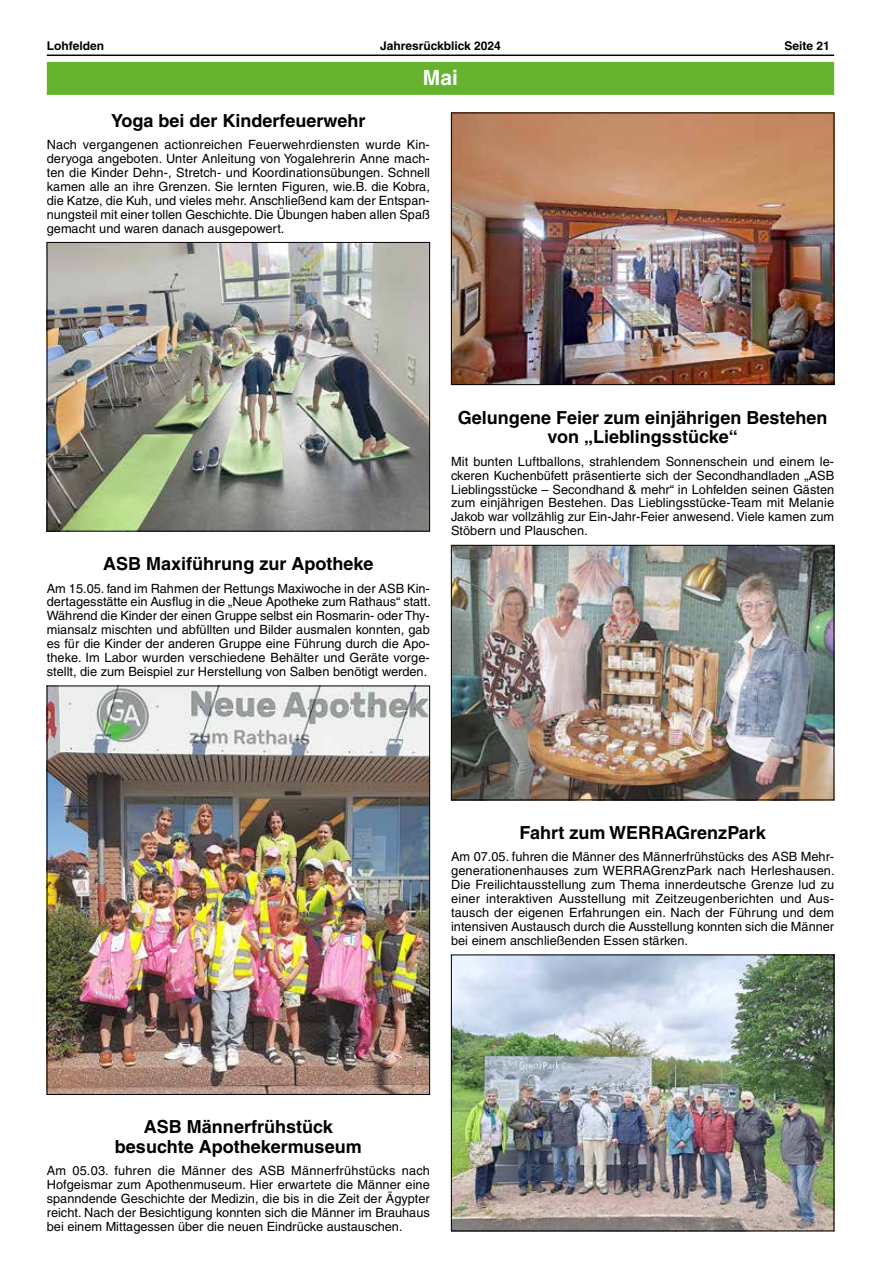
<style>
.page{position:relative;width:881px;height:1263px;background:#fff}
.page>*{position:absolute;margin:0;border:0;box-sizing:border-box;transform-origin:0 0}
.t1{font:700 21px "Helvetica LT";color:#fff}
.t2{font:700 18px/19.6px "Helvetica LT";color:#000;text-align:center}
.t3{font:12.75px/14px "Helvetica LT";color:#000;text-align:justify}
.t4{font:700 12px "Helvetica LT";color:#000}
</style>
<div class="page">
<hr style="left:47px;top:55px;width:786px;height:1px;background:#000">
<img style="left:49px;top:244px;width:378px;height:285px">
<div style="left:47px;top:242px;width:382px;height:289px;border:1px solid #000"></div>
<img style="left:49px;top:688px;width:378px;height:405px">
<div style="left:47px;top:686px;width:382px;height:409px;border:1px solid #000"></div>
<div style="left:47px;top:62px;width:786px;height:33px;background:#65b32e"></div>
<img style="left:453px;top:115px;width:378px;height:268px">
<div style="left:451px;top:113px;width:382px;height:272px;border:1px solid #000"></div>
<img style="left:453px;top:547px;width:378px;height:251px">
<div style="left:451px;top:545px;width:382px;height:255px;border:1px solid #000"></div>
<img style="left:453px;top:957px;width:378px;height:272px">
<div style="left:451px;top:955px;width:382px;height:276px;border:1px solid #000"></div>
<p class="t4" style="left:47px;top:38px;width:59px">Lohfelden</p>
<p class="t4" style="left:380px;top:38px;width:122px">Jahresrückblick 2024</p>
<p class="t4" style="left:784px;top:38px;width:47px">Seite 21</p>
<h1 class="t1" style="left:423px;top:64px;width:37px">Mai</h1>
<h2 class="t2" style="left:111px;top:110px;width:256px">Yoga bei der Kinderfeuerwehr</h2>
<p class="t3" style="left:47px;top:138px;width:384px">Nach vergangenen actionreichen Feuerwehrdiensten wurde Kin&shy;deryoga angeboten. Unter Anleitung von Yogalehrerin Anne mach&shy;ten die Kinder Dehn-, Stretch- und Koordinationsübungen. Schnell kamen alle an ihre Grenzen. Sie lernten Figuren, wie.B. die Kobra, die Katze, die Kuh, und vieles mehr. Anschließend kam der Entspan&shy;nungsteil mit einer tollen Geschichte. Die Übungen haben allen Spaß gemacht und waren danach ausgepowert.</p>
<h2 class="t2" style="left:103px;top:554px;width:272px">ASB Maxiführung zur Apotheke</h2>
<p class="t3" style="left:47px;top:581px;width:385px">Am 15.05. fand im Rahmen der Rettungs Maxiwoche in der ASB Kin&shy;dertagesstätte ein Ausflug in die „Neue Apotheke zum Rathaus“ statt.<br>Während die Kinder der einen Gruppe selbst ein Rosmarin- oder Thy&shy;miansalz mischten und abfüllten und Bilder ausmalen konnten, gab es für die Kinder der anderen Gruppe eine Führung durch die Apo&shy;theke. Im Labor wurden verschiedene Behälter und Geräte vorge&shy;stellt, die zum Beispiel zur Herstellung von Salben benötigt werden.</p>
<h2 class="t2" style="left:457px;top:407px;width:371px">Gelungene Feier zum einjährigen Bestehen von „Lieblingsstücke“</h2>
<p class="t3" style="left:451px;top:454px;width:384px">Mit bunten Luftballons, strahlendem Sonnenschein und einem le&shy;ckeren Kuchenbüfett präsentierte sich der Secondhandladen „ASB Lieblingsstücke – Secondhand &amp; mehr“ in Lohfelden seinen Gästen zum einjährigen Bestehen. Das Lieblingsstücke-Team mit Melanie Jakob war vollzählig zur Ein-Jahr-Feier anwesend. Viele kamen zum Stöbern und Plauschen.</p>
<h2 class="t2" style="left:519px;top:822px;width:248px">Fahrt zum WERRAGrenzPark</h2>
<p class="t3" style="left:451px;top:850px;width:385px">Am 07.05. fuhren die Männer des Männerfrühstücks des ASB Mehr&shy;generationenhauses zum WERRAGrenzPark nach Herleshausen.<br>Die Freilichtausstellung zum Thema innerdeutsche Grenze lud zu einer interaktiven Ausstellung mit Zeitzeugenberichten und Aus&shy;tausch der eigenen Erfahrungen ein. Nach der Führung und dem intensiven Austausch durch die Ausstellung konnten sich die Männer bei einem anschließenden Essen stärken.</p>
<h2 class="t2" style="left:115px;top:1117px;width:248px">ASB Männerfrühstück besuchte Apothekermuseum</h2>
<p class="t3" style="left:47px;top:1164px;width:384px">Am 05.03. fuhren die Männer des ASB Männerfrühstücks nach Hofgeismar zum Apothenmuseum. Hier erwartete die Männer eine spanndende Geschichte der Medizin, die bis in die Zeit der Ägypter reicht. Nach der Besichtigung konnten sich die Männer im Brauhaus bei einem Mittagessen über die neuen Eindrücke austauschen.</p>
</div>
